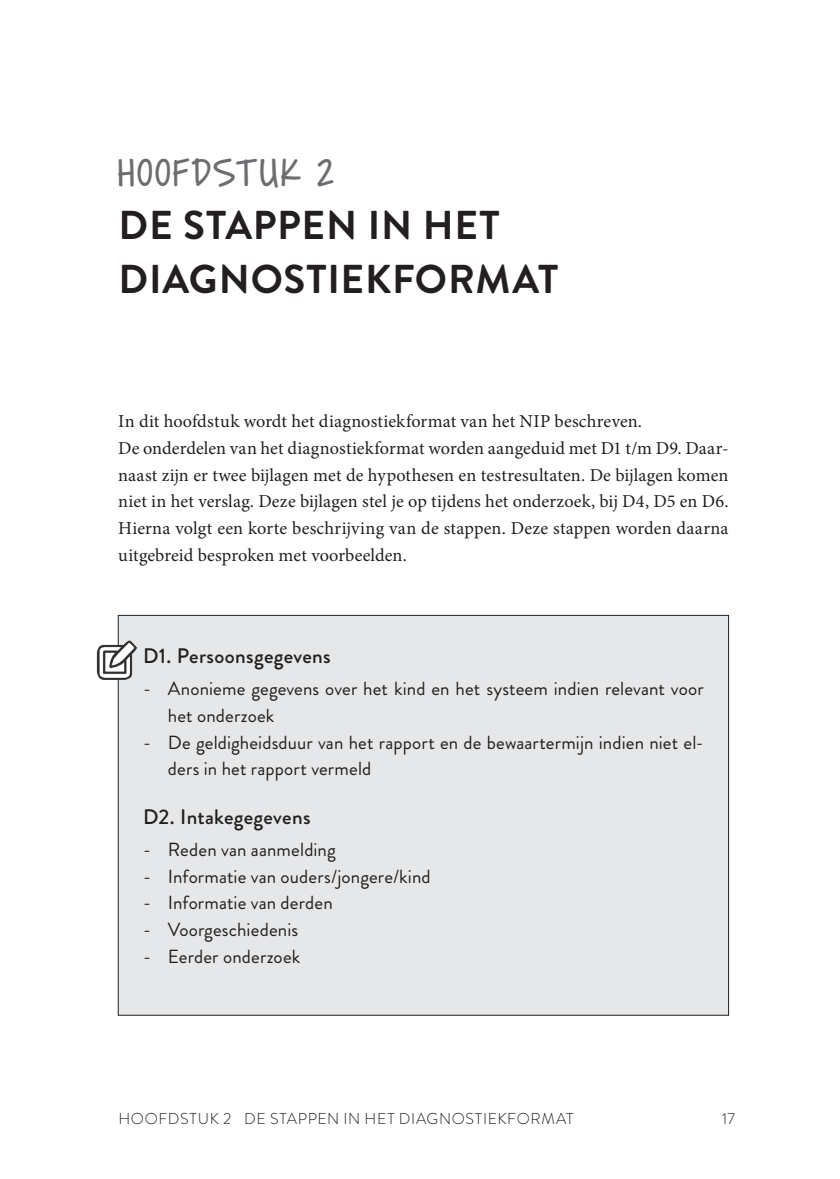
<style>
.page{position:relative;width:840px;height:1179px;background:#fff}
.page>*{position:absolute;margin:0;border:0;box-sizing:border-box;transform-origin:0 0}
.HK{font:43.75px "Covered By Your Grace";letter-spacing:.055em;color:#6c6d70}
.HK-2{font:700 40.25px/53.6px "Brandon Grotesque";letter-spacing:.02em;color:#231f20}
.Box_kop{font:500 21px "Brandon Grotesque";letter-spacing:.015em;color:#231f20}
.Box{font:18.9px/26.8px "Brandon Grotesque";letter-spacing:.01em;color:#231f20}
.t1{font:18.2px/26.8px "Minion Pro";letter-spacing:.005em;color:#231f20;text-align:justify}
.t2{font:300 15.75px "Brandon Grotesque";letter-spacing:.04em;color:#231f20}
</style>
<div class="page">
<div style="left:118px;top:615px;width:610px;height:400px;background:#e6e7e9"></div>
<img style="left:96px;top:630px;width:41px;height:59px">
<p class="HK" style="left:118px;top:152px;width:217px">HOOFDSTUK 2</p>
<p class="HK-2" style="left:118px;top:199px;width:441px">DE STAPPEN IN HET<br>DIAGNOSTIEKFORMAT</p>
<p class="t1" style="left:118px;top:408px;width:525px">In dit hoofdstuk wordt het diagnostiekformat van het NIP beschreven.</p>
<p class="t1" style="left:118px;top:434px;width:612px">De onderdelen van het diagnostiekformat worden aangeduid met D1 t/m D9. Daar&shy;naast zijn er twee bijlagen met de hypothesen en testresultaten. De bijlagen komen niet in het verslag. Deze bijlagen stel je op tijdens het onderzoek, bij D4, D5 en D6.</p>
<p class="t1" style="left:118px;top:515px;width:612px">Hierna volgt een korte beschrijving van de stappen. Deze stappen worden daarna uitgebreid besproken met voorbeelden.</p>
<p class="Box_kop" style="left:143px;top:641px;width:189px">D1. Persoonsgegevens</p>
<p class="Box" style="left:168px;top:675px;width:537px;text-indent:-25px">- Anonieme gegevens over het kind en het systeem indien relevant voor het onderzoek</p>
<p class="Box" style="left:168px;top:728px;width:537px;text-indent:-25px">- De geldigheidsduur van het rapport en de bewaartermijn indien niet el&shy;ders in het rapport vermeld</p>
<p class="Box_kop" style="left:143px;top:801px;width:169px">D2. Intakegegevens</p>
<p class="Box" style="left:143px;top:835px;width:194px">- Reden van aanmelding</p>
<p class="Box" style="left:143px;top:862px;width:289px">- Informatie van ouders/jongere/kind</p>
<p class="Box" style="left:143px;top:889px;width:191px">- Informatie van derden</p>
<p class="Box" style="left:143px;top:916px;width:157px">- Voorgeschiedenis</p>
<p class="Box" style="left:143px;top:943px;width:159px">- Eerder onderzoek</p>
<p class="t2" style="left:118px;top:1107px;width:457px">HOOFDSTUK 2 D E STAPPEN I N H ET DIAGNOSTI EKFORMAT</p>
<p class="t2" style="left:722px;top:1107px;width:14px">17</p>
</div>
